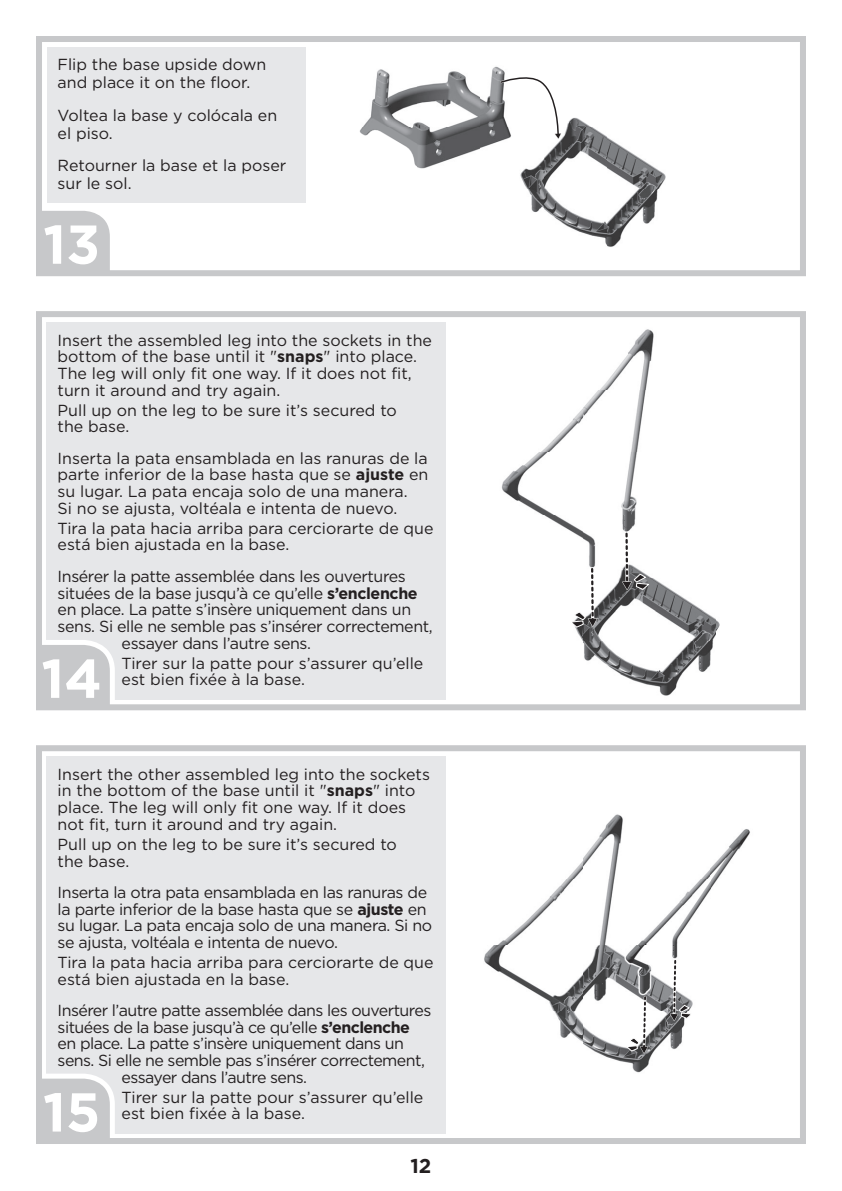
<style>
.page{position:relative;width:842px;height:1191px;background:#fff}
.page>*{position:absolute;margin:0;border:0;box-sizing:border-box;transform-origin:0 0}
.t1{font:700 54.6px "Gotham";color:#fff}
.t2{font:700 20px "Gotham";color:#231f20}
.t3{font:16px/16.8px "Gotham";color:#231f20}
.t4{font:16px/16.8px "Gotham";letter-spacing:-.025em;color:#231f20}
.t5{font:16px "Gotham";letter-spacing:-.035em;color:#231f20}
.s1{font-weight:700}
</style>
<div class="page">
<div style="left:47px;top:756px;width:399px;height:377px;background:#e6e7e9"></div>
<div style="left:47px;top:322px;width:399px;height:377px;background:#e6e7e9"></div>
<img style="left:359px;top:66px;width:307px;height:181px">
<svg style="left:499px;top:73px;width:62px;height:66px"></svg>
<svg style="left:36px;top:211px;width:81px;height:66px;background:#cecfd1"></svg>
<div style="left:36px;top:36px;width:770px;height:240px;border:6px solid #c7c8ca"></div>
<svg style="left:36px;top:637px;width:81px;height:74px;background:#d1d2d4"></svg>
<div style="left:36px;top:311px;width:770px;height:399px;border:6px solid #c7c8ca"></div>
<svg style="left:43px;top:1071px;width:74px;height:66px;background:#d1d2d3"></svg>
<div style="left:36px;top:745px;width:770px;height:399px;border:6px solid #c7c8ca"></div>
<div style="left:47px;top:47px;width:258px;height:155px;background:#e6e7e9"></div>
<img style="left:450px;top:329px;width:333px;height:375px">
<svg style="left:570px;top:569px;width:27px;height:59px"></svg>
<svg style="left:622px;top:534px;width:27px;height:56px"></svg>
<img style="left:484px;top:814px;width:266px;height:259px">
<svg style="left:670px;top:958px;width:22px;height:63px"></svg>
<svg style="left:626px;top:994px;width:22px;height:60px"></svg>
<p class="t3" style="left:58px;top:57px;width:210px;line-height:18px">Flip the base upside down and place it on the floor.</p>
<p class="t3" style="left:58px;top:107px;width:221px;line-height:18px">Voltea la base y colócala en el piso.</p>
<p class="t3" style="left:58px;top:158px;width:230px;line-height:18px">Retourner la base et la poser sur le sol.</p>
<h1 class="t1" style="left:43px;top:225px;width:59px">13</h1>
<p class="t3" style="left:58px;top:333px;width:376px">Insert the assembled leg into the sockets in the bottom of the base until it "<span class="s1">snaps</span>" into place.<br>The leg will only fit one way. If it does not fit, turn it around and try again.</p>
<p class="t3" style="left:58px;top:403px;width:341px">Pull up on the leg to be sure it’s secured to the base.</p>
<p class="t3" style="left:58px;top:451px;width:372px">Inserta la pata ensamblada en las ranuras de la parte inferior de la base hasta que se <span class="s1">ajuste</span> en su lugar. La pata encaja solo de una manera.<br>Si no se ajusta, voltéala e intenta de nuevo.</p>
<p class="t3" style="left:58px;top:521px;width:377px">Tira la pata hacia arriba para cerciorarte de que está bien ajustada en la base.</p>
<p class="t4" style="left:58px;top:569px;width:350px">Insérer la patte assemblée dans les ouvertures</p>
<p class="t4" style="left:58px;top:586px;width:361px">situées de la base jusqu’à ce qu’elle <span class="s1">s’enclenche</span></p>
<p class="t4" style="left:58px;top:602px;width:355px">en place. La patte s’insère uniquement dans un</p>
<p class="t4" style="left:58px;top:619px;width:377px">sens. Si elle ne semble pas s’insérer correctement,</p>
<p class="t4" style="left:122px;top:636px;width:191px">essayer dans l’autre sens.</p>
<p class="t3" style="left:122px;top:656px;width:303px">Tirer sur la patte pour s’assurer qu’elle est bien fixée à la base.</p>
<h1 class="t1" style="left:41px;top:659px;width:62px">14</h1>
<p class="t3" style="left:58px;top:767px;width:374px">Insert the other assembled leg into the sockets in the bottom of the base until it "<span class="s1">snaps</span>" into place. The leg will only fit one way. If it does not fit, turn it around and try again.</p>
<p class="t3" style="left:58px;top:837px;width:341px">Pull up on the leg to be sure it’s secured to the base.</p>
<p class="t4" style="left:58px;top:885px;width:376px">Inserta la otra pata ensamblada en las ranuras de la parte inferior de la base hasta que se <span class="s1">ajuste</span> en su lugar. La pata encaja solo de una manera. Si no se ajusta, voltéala e intenta de nuevo.</p>
<p class="t3" style="left:58px;top:955px;width:377px">Tira la pata hacia arriba para cerciorarte de que está bien ajustada en la base.</p>
<p class="t5" style="left:58px;top:1004px;width:375px">Insérer l’autre patte assemblée dans les ouvertures</p>
<p class="t5" style="left:58px;top:1021px;width:354px">situées de la base jusqu’à ce qu’elle <span class="s1">s’enclenche</span></p>
<p class="t5" style="left:58px;top:1038px;width:348px">en place. La patte s’insère uniquement dans un</p>
<p class="t5" style="left:58px;top:1054px;width:369px">sens. Si elle ne semble pas s’insérer correctement,</p>
<p class="t5" style="left:122px;top:1071px;width:187px">essayer dans l’autre sens.</p>
<p class="t3" style="left:122px;top:1090px;width:303px">Tirer sur la patte pour s’assurer qu’elle est bien fixée à la base.</p>
<h1 class="t1" style="left:43px;top:1093px;width:59px">15</h1>
<p class="t2" style="left:410px;top:1159px;width:22px">12</p>
</div>
